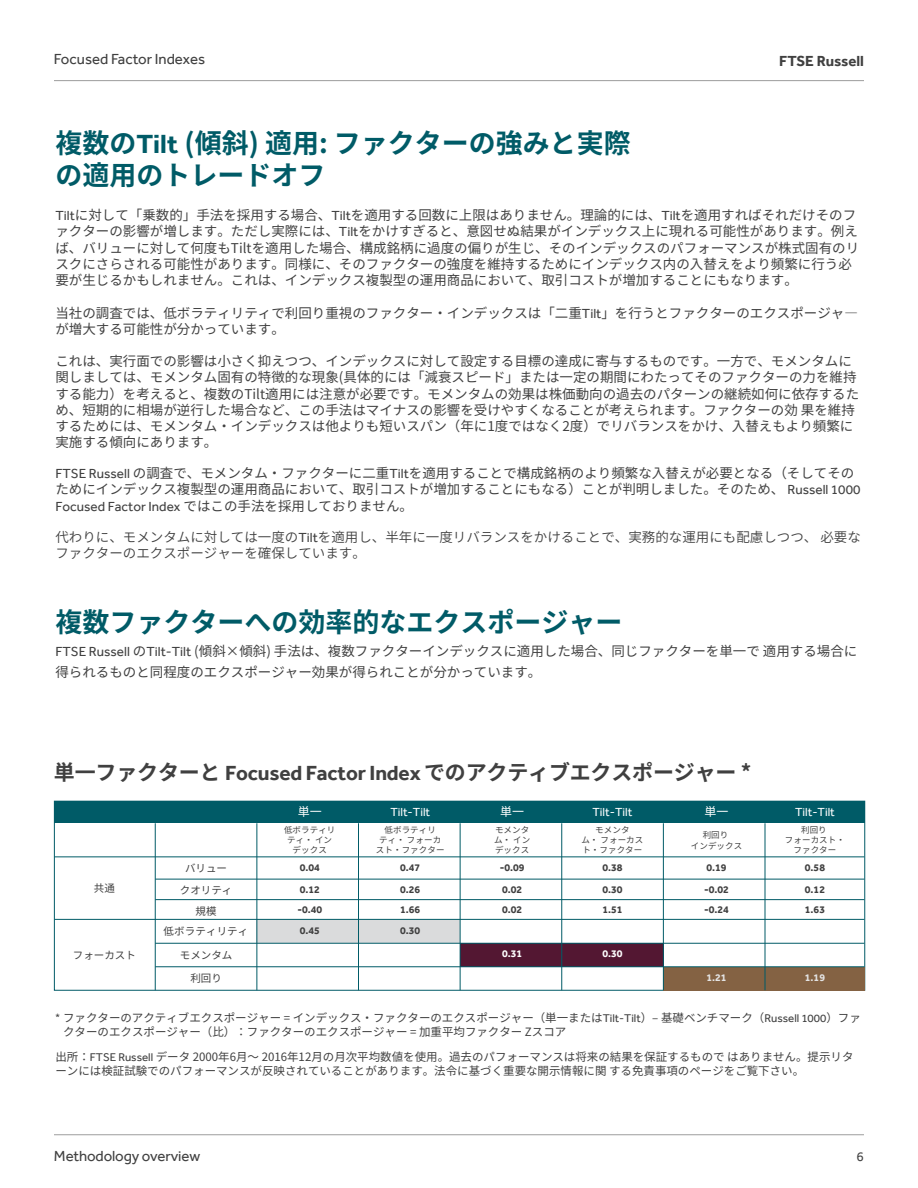
<style>
.page{position:relative;width:918px;height:1188px;background:#fff}
.page>*{position:absolute;margin:0;border:0;box-sizing:border-box;transform-origin:0 0}
.t1{font:700 27px/32.4px "Source Han Sans JP";color:#005b67}
.t2{font:700 21px "Source Han Sans JP";letter-spacing:-.01em;color:#404040}
.t3{font:15px "Effra";color:#404040}
.t4{font:15px "Effra";letter-spacing:-.01em;color:#414141}
.t5{font:700 15px "Effra";color:#404040}
.t6{font:13.5px/16.2px "Source Han Sans JP";color:#414141}
.t7{font:13.5px/16.2px "Source Han Sans JP";color:#414141}
.t8{font:13.5px "Effra";color:#414141}
.t9{font:13.5px "Effra";color:#404040}
.t10{font:12px "Effra";color:#fff}
.t11{font:12px "Source Han Sans JP";color:#fff}
.t12{font:11.55px/13.8px "Source Han Sans JP";color:#404040}
.t13{font:700 10.5px/21.9px "Effra";color:#404040}
.t14{font:10.5px "Source Han Sans JP";color:#404040}
.t15{font:700 10.5px "Effra";color:#fff}
.t16{font:700 10.5px "Effra";color:#e4e4e4}
.t17{font:8.55px/10.2px "Source Han Sans JP";letter-spacing:.01em;color:#404040;text-align:center}
.s1{font-family:"Effra"}
.s2{font-family:"Source Han Sans JP"}
.s3{font-family:"M Hei HKS";font-weight:500}
</style>
<div class="page">
<hr style="left:54px;top:1134px;width:810px;height:1px;background:#9d9d9d">
<hr style="left:54px;top:80px;width:810px;height:1px;background:#9d9d9d">
<div style="left:54px;top:801px;width:811px;height:22px;background:#005b67"></div>
<div style="left:54px;top:801px;width:811px;height:190px;border:1px solid #005b67"></div>
<div style="left:257px;top:919px;width:203px;height:24px;background:#dadbdc"></div>
<div style="left:460px;top:943px;width:203px;height:24px;background:#531732"></div>
<div style="left:663px;top:967px;width:202px;height:23px;background:#846243"></div>
<hr style="left:54px;top:856px;width:810px;height:1px;background:#005b67">
<hr style="left:54px;top:919px;width:810px;height:1px;background:#005b67">
<hr style="left:155px;top:879px;width:709px;height:1px;background:#005b67">
<hr style="left:155px;top:899px;width:709px;height:1px;background:#005b67">
<hr style="left:155px;top:943px;width:709px;height:1px;background:#005b67">
<hr style="left:155px;top:966px;width:709px;height:1px;background:#005b67">
<hr style="left:155px;top:823px;width:1px;height:167px;background:#005b67">
<hr style="left:257px;top:823px;width:1px;height:167px;background:#005b67">
<hr style="left:358px;top:823px;width:1px;height:167px;background:#005b67">
<hr style="left:460px;top:823px;width:1px;height:167px;background:#005b67">
<hr style="left:561px;top:823px;width:1px;height:167px;background:#005b67">
<hr style="left:663px;top:823px;width:1px;height:167px;background:#005b67">
<hr style="left:765px;top:823px;width:1px;height:167px;background:#005b67">
<p class="t3" style="left:54px;top:50px;width:153px">Focused Factor Indexes</p>
<p class="t5" style="left:779px;top:52px;width:86px">FTSE Russell</p>
<h1 class="t1" style="left:55px;top:127px;width:577px">複数の<span class="s1">Tilt</span> (傾斜) 適用: ファクターの強みと実際の適用のトレードオフ</h1>
<p class="t6" style="left:55px;top:207px;width:805px"><span class="s1">Tilt</span>に対して「乗数的」手法を採用する場合、<span class="s1">Tilt</span>を適用する回数に上限はありません。理論的には、<span class="s1">Tilt</span>を適用すればそれだけそのファクターの影響が増します。ただし実際には、<span class="s1">Tilt</span>をかけすぎると、意図せぬ結果がインデックス上に現れる可能性があります。例えば、バリューに対して何度もTiltを適用した場合、構成銘柄に過度の偏りが生じ、そのインデックスのパフォーマンスが株式固有のリスクにさらされる可能性があります。同様に、そのファクターの強度を維持するためにインデックス内の入替えをより頻繁に行う必要が生じるかもしれません。これは、インデックス複製型の運用商品において、取引コストが増加することにもなります。</p>
<p class="t6" style="left:55px;top:305px;width:804px">当社の調査では、低ボラティリティで利回り重視のファクター・インデックスは「二重<span class="s1">Tilt</span>」を行うとファクターのエクスポージャ―が増大する可能性が分かっています。</p>
<p class="t6" style="left:55px;top:353px;width:805px">これは、実行面での影響は小さく抑えつつ、インデックスに対して設定する目標の達成に寄与するものです。一方で、モメンタムに関しましては、モメンタム固有の特徴的な現象(具体的には「減衰スピード」または一定の期間にわたってそのファクターの力を維持する能力）を考えると、複数のTilt適用には注意が必要です。モメンタムの効果は株価動向の過去のパターンの継続如何に依存するため、短期的に相場が逆行した場合など、この手法はマイナスの影響を受けやすくなることが考えられます。ファクターの効 果を維持するためには、モメンタム・インデックスは他よりも短いスパン（年に1度ではなく2度）でリバランスをかけ、入替えもより頻繁に実施する傾向にあります。</p>
<p class="t6" style="left:55px;top:465px;width:806px"><span class="s1">FTSE Russell</span> の調査で、モメンタム・ファクターに二重<span class="s1">Tilt</span>を適用することで構成銘柄のより頻繁な入替えが必要となる（そしてそのためにインデックス複製型の運用商品において、取引コストが増加することにもなる）ことが判明しました。そのため、 <span class="s1">Russell 1000</span></p>
<p class="t8" style="left:55px;top:498px;width:359px">Focused Factor Index <span class="s2">ではこの手法を採用しておりません。</span></p>
<p class="t7" style="left:55px;top:529px;width:807px">代わりに、モメンタムに対しては一度の<span class="s1">Tilt</span>を適用し、半年に一度リバランスをかけることで、実務的な運用にも配慮しつつ、 必要なファクターのエクスポージャーを確保しています。</p>
<h1 class="t1" style="left:55px;top:606px;width:568px">複数ファクターへの効率的なエクスポージャー</h1>
<p class="t6" style="left:55px;top:641px;width:804px;line-height:21px"><span class="s1">FTSE Russell</span> の<span class="s1">Tilt-Tilt</span> (傾斜×傾斜) 手法は、複数ファクターインデックスに適用した場合、同じファクターを単一で 適用する場合に得られるものと同程度のエクスポージャー効果が得られことが分かっています。</p>
<h2 class="t2" style="left:54px;top:760px;width:699px">単一ファクターと <span class="s1">Focused Factor Index</span> でのアクティブエクスポージャー *</h2>
<p class="t14" style="left:94px;top:882px;width:23px">共通</p>
<p class="t14" style="left:73px;top:949px;width:65px">フォーカスト</p>
<p class="t11" style="left:298px;top:805px;width:25px">単一</p>
<p class="t10" style="left:390px;top:805px;width:41px">Tilt-Tilt</p>
<p class="t11" style="left:500px;top:805px;width:25px">単一</p>
<p class="t10" style="left:593px;top:805px;width:41px">Tilt-Tilt</p>
<p class="t11" style="left:705px;top:805px;width:25px">単一</p>
<p class="t10" style="left:795px;top:805px;width:41px">Tilt-Tilt</p>
<p class="t17" style="left:284px;top:825px;width:53px">低ボラティリティ・ インデックス</p>
<p class="t17" style="left:376px;top:825px;width:70px">低ボラティリ<br>ティ・ フォーカスト・ファクター</p>
<p class="t17" style="left:494px;top:825px;width:38px;text-align:justify">モメンタム・ インデックス</p>
<p class="t17" style="left:581px;top:825px;width:64px">モメンタ<br>ム・ フォーカスト・ファクター</p>
<p class="t17" style="left:785px;top:825px;width:62px">利回り<br>フォーカスト・ファクター</p>
<p class="t17" style="left:691px;top:830px;width:53px">利回り<br>インデックス</p>
<p class="t14" style="left:185px;top:862px;width:43px">バリュー</p>
<p class="t13" style="left:300px;top:856px;width:22px">0.04</p>
<p class="t13" style="left:400px;top:856px;width:22px">0.47</p>
<p class="t13" style="left:602px;top:856px;width:22px">0.38</p>
<p class="t13" style="left:707px;top:856px;width:22px">0.19</p>
<p class="t13" style="left:805px;top:856px;width:22px">0.58</p>
<p class="t14" style="left:180px;top:884px;width:54px">クオリティ</p>
<p class="t13" style="left:300px;top:878px;width:22px">0.12</p>
<p class="t13" style="left:400px;top:878px;width:22px">0.26</p>
<p class="t13" style="left:602px;top:878px;width:22px">0.30</p>
<p class="t13" style="left:704px;top:878px;width:26px">-0.02</p>
<p class="t13" style="left:805px;top:878px;width:22px">0.12</p>
<p class="t14" style="left:196px;top:905px;width:22px">規模</p>
<p class="t13" style="left:297px;top:898px;width:26px">-0.40</p>
<p class="t13" style="left:400px;top:898px;width:22px">1.66</p>
<p class="t13" style="left:602px;top:898px;width:22px">1.51</p>
<p class="t13" style="left:704px;top:898px;width:26px">-0.24</p>
<p class="t13" style="left:805px;top:898px;width:22px">1.63</p>
<p class="t13" style="left:500px;top:856px;width:26px">-0.09<br>0.02</p>
<p class="t13" style="left:502px;top:898px;width:22px">0.02</p>
<p class="t14" style="left:164px;top:925px;width:86px">低ボラティリティ</p>
<p class="t13" style="left:300px;top:919px;width:22px">0.45</p>
<p class="t13" style="left:400px;top:919px;width:22px">0.30</p>
<p class="t14" style="left:180px;top:949px;width:54px">モメンタム</p>
<p class="t15" style="left:502px;top:947px;width:22px">0.31</p>
<p class="t15" style="left:602px;top:947px;width:22px">0.30</p>
<p class="t14" style="left:190px;top:972px;width:33px">利回り</p>
<p class="t16" style="left:707px;top:971px;width:22px">1.21</p>
<p class="t16" style="left:805px;top:971px;width:22px">1.19</p>
<p class="t12" style="left:63px;top:1011px;width:799px;text-indent:-8px"><span class="s3">*</span> ファクターのアクティブエクスポージャー = インデックス・ファクターのエクスポージャー（単一または<span class="s1">Tilt-Tilt</span>）‒ 基礎ベンチマーク（<span class="s1">Russell 1000</span>）ファクターのエクスポージャー（比）：ファクターのエクスポージャー = 加重平均ファクター Zスコア</p>
<p class="t12" style="left:55px;top:1050px;width:800px">出所：<span class="s1">FTSE Russell</span> データ 2000年6月～ 2016年12月の月次平均数値を使用。過去のパフォーマンスは将来の結果を保証するもので はありません。提示リターンには検証試験でのパフォーマンスが反映されていることがあります。法令に基づく重要な開示情報に関 する免責事項のページをご覧下さい。</p>
<p class="t4" style="left:54px;top:1147px;width:148px">Methodology overview</p>
<p class="t9" style="left:857px;top:1149px;width:9px">6</p>
</div>
